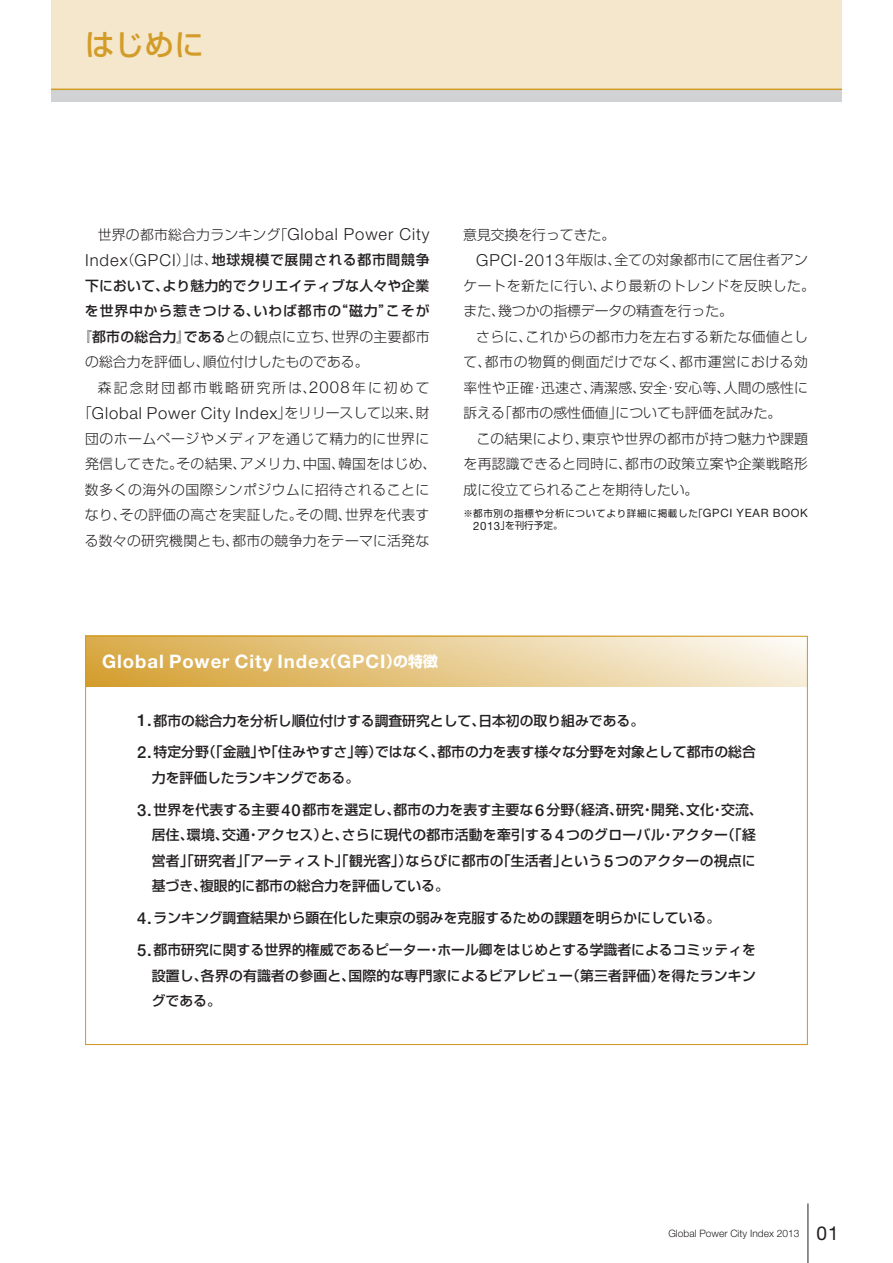
<style>
.page{position:relative;width:893px;height:1263px;background:#fff}
.page>*{position:absolute;margin:0;border:0;box-sizing:border-box;transform-origin:0 0}
.t1{font:500 29.7px "Shin Go Pro";color:#d39c29}
.t2{font:700 18.6px "Helvetica Neue LT Std";letter-spacing:.05em;color:#fff}
.t3{font:300 16.65px "Helvetica Neue LT Std";letter-spacing:.05em;color:#231f20}
.t4{font:500 13.8px/25.5px "Shin Go Pro";letter-spacing:.015em;color:#231f20}
.t5{font:300 13.8px/25.5px "Shin Go Pro";letter-spacing:.02em;color:#231f20}
.t6{font:300 13.8px "Shin Go Pro";color:#231f20}
.t7{font:300 13.8px "Shin Go Pro";letter-spacing:.04em;color:#231f20}
.t8{font:500 13.8px "Shin Go Pro";letter-spacing:.055em;color:#231f20}
.t9{font:500 13.8px "Shin Go Pro";letter-spacing:.065em;color:#231f20}
.t10{font:300 13.8px "Shin Go Pro";letter-spacing:.15em;color:#231f20}
.t11{font:300 10.2px "Helvetica Neue LT Std";color:#231f20}
.t12{font:9.6px/12.8px "Shin Go Pro";letter-spacing:.07em;color:#231f20}
.s1{font-family:"Shin Go Pro";font-size:13.8px}
.s2{font-family:"Helvetica Neue LT Std";font-weight:300;font-size:16.65px}
.s3{font-weight:300}
.s4{font-weight:500}
.s5{font-family:"Helvetica Neue LT Std";font-size:16.65px}
.s6{font-family:"Helvetica Neue LT Std";font-size:11.55px}
.s7{font-family:"Shin Go Pro";font-size:14.85px}
.s8{font-weight:400;font-size:19.2px}
</style>
<div class="page">
<svg style="left:85px;top:636px;width:723px;height:51px;background:#e7cb90"></svg>
<div style="left:51px;top:0;width:791px;height:89px;background:#f5e7cc"></div>
<div style="left:51px;top:89px;width:791px;height:13px;background:#d1d2d4"></div>
<hr style="left:51px;top:89px;width:791px;height:1px;background:#d39c29">
<hr style="left:808px;top:1203px;width:1px;height:60px;background:#231f20">
<h1 class="t1" style="left:85px;top:20px;width:121px">はじめに</h1>
<p class="t3" style="left:98px;top:224px;width:333px"><span class="s1">世界の都市総合力ランキング「</span>Global Power City</p>
<p class="t8" style="left:85px;top:249px;width:346px"><span class="s2">Index</span><span class="s3">（</span><span class="s2">GPCI</span><span class="s3">）」は、</span>地球規模で展開される都市間競争</p>
<p class="t4" style="left:85px;top:271px;width:346px">下において、より魅力的でクリエイティブな人々や企業</p>
<p class="t9" style="left:85px;top:300px;width:346px">を世界中から惹きつける、いわば都市の“磁力”こそが</p>
<p class="t5" style="left:78px;top:322px;width:353px"><span class="s4">『都市の総合力』である</span>との観点に立ち、世界の主要都市</p>
<p class="t6" style="left:85px;top:351px;width:285px">の総合力を評価し、順位付けしたものである。</p>
<p class="t10" style="left:98px;top:376px;width:333px">森記念財団都市戦略研究所は、<span class="s5">2008</span>年に初めて</p>
<p class="t3" style="left:78px;top:403px;width:353px"><span class="s1">「</span>Global Power City Index<span class="s1">」をリリースして以来、財</span></p>
<p class="t5" style="left:85px;top:424px;width:353px">団のホームページやメディアを通じて精力的に世界に発信してきた。その結果、アメリカ、中国、韓国をはじめ、数多くの海外の国際シンポジウムに招待されることになり、その評価の高さを実証した。その間、世界を代表する数々の研究機関とも、都市の競争力をテーマに活発な</p>
<p class="t6" style="left:463px;top:223px;width:154px">意見交換を行ってきた。</p>
<p class="t6" style="left:476px;top:249px;width:333px"><span class="s5">GPCI-2013</span>年版は、全ての対象都市にて居住者アン</p>
<p class="t7" style="left:463px;top:274px;width:353px">ケートを新たに行い、より最新のトレンドを反映した。</p>
<p class="t6" style="left:463px;top:300px;width:271px">また、幾つかの指標データの精査を行った。</p>
<p class="t5" style="left:476px;top:322px;width:333px">さらに、これからの都市力を左右する新たな価値とし</p>
<p class="t7" style="left:464px;top:351px;width:346px">て、都市の物質的側面だけでなく、都市運営における効</p>
<p class="t5" style="left:464px;top:373px;width:346px">率性や正確・迅速さ、清潔感、安全・安心等、人間の感性に</p>
<p class="t6" style="left:464px;top:402px;width:319px">訴える「都市の感性価値」についても評価を試みた。</p>
<p class="t5" style="left:476px;top:424px;width:333px">この結果により、東京や世界の都市が持つ魅力や課題</p>
<p class="t5" style="left:464px;top:450px;width:346px">を再認識できると同時に、都市の政策立案や企業戦略形</p>
<p class="t6" style="left:463px;top:478px;width:236px">成に役立てられることを期待したい。</p>
<p class="t12" style="left:473px;top:505px;width:336px;text-indent:-10px">※都市別の指標や分析についてより詳細に掲載した「<span class="s6">GPCI YEAR BOOK<br>2013</span>」を刊行予定。</p>
<h2 class="t2" style="left:102px;top:650px;width:337px">Global Power City Index<span class="s7">（</span>GPCI<span class="s7">）の特徴</span></h2>
<p class="t4" style="left:137px;top:706px;width:508px"><span class="s5">1.</span>都市の総合力を分析し順位付けする調査研究として、日本初の取り組みである。</p>
<p class="t4" style="left:152px;top:738px;width:605px;text-indent:-15px"><span class="s5">2.</span>特定分野（「金融」や「住みやすさ」等）ではなく、都市の力を表す様々な分野を対象として都市の総合力を評価したランキングである。</p>
<p class="t4" style="left:152px;top:795px;width:612px;text-indent:-15px"><span class="s5">3.</span>世界を代表する主要<span class="s5">40</span>都市を選定し、都市の力を表す主要な<span class="s5">6</span>分野（経済、研究・開発、文化・交流、居住、環境、交通・アクセス）と、さらに現代の都市活動を牽引する<span class="s5">4</span>つのグローバル・アクター（「経営者」「研究者」「アーティスト」「観光客」）ならびに都市の「生活者」という<span class="s5">5</span>つのアクターの視点に基づき、複眼的に都市の総合力を評価している。</p>
<p class="t4" style="left:137px;top:904px;width:584px"><span class="s5">4.</span>ランキング調査結果から顕在化した東京の弱みを克服するための課題を明らかにしている。</p>
<p class="t4" style="left:152px;top:935px;width:606px;text-align:justify;text-indent:-15px"><span class="s5">5.</span>都市研究に関する世界的権威であるピーター・ホール卿をはじめとする学識者によるコミッティを設置し、各界の有識者の参画と、国際的な専門家によるピアレビュー（第三者評価）を得たランキングである。</p>
<p class="t11" style="left:668px;top:1227px;width:172px">Global Power City Index 2013 <span class="s8">01</span></p>
</div>
